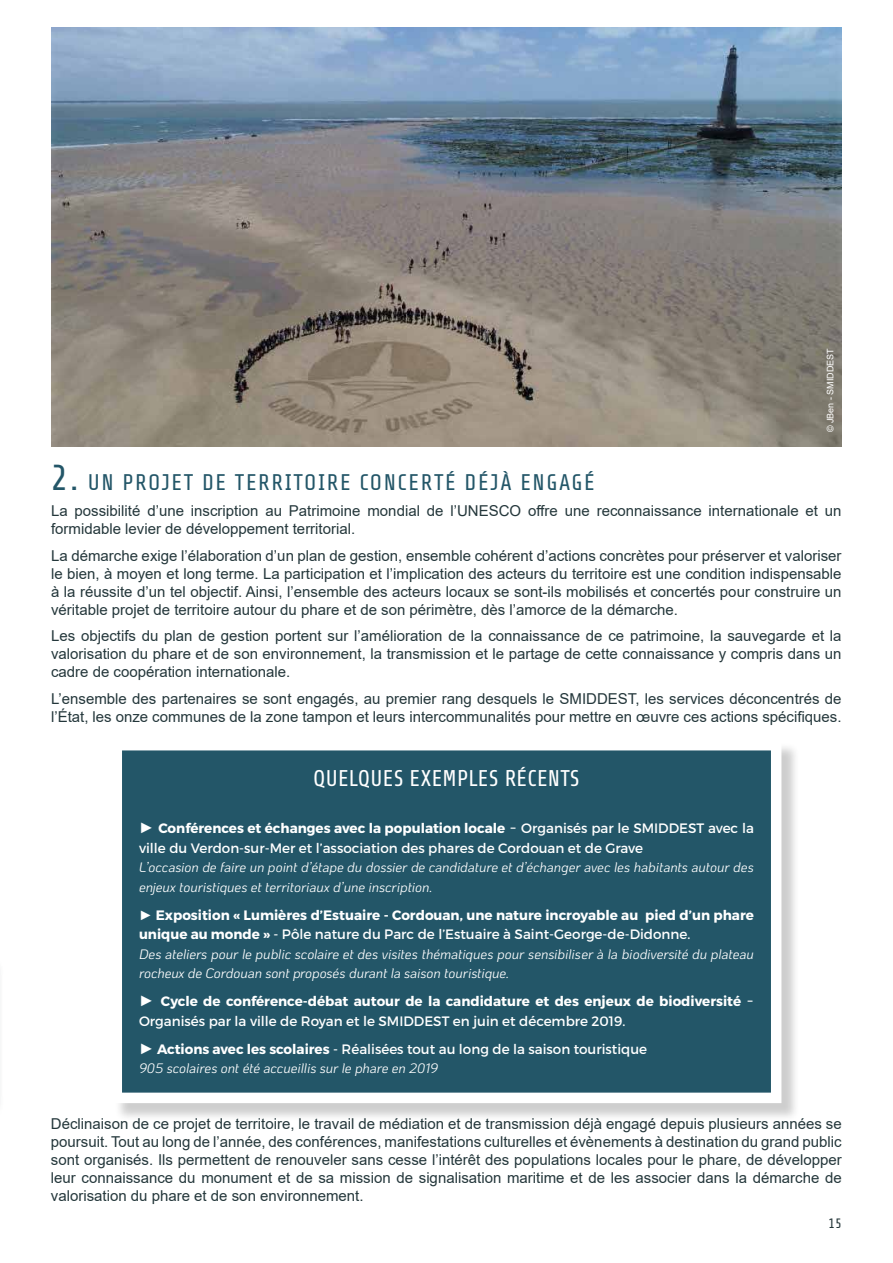
<style>
.page{position:relative;width:893px;height:1263px;background:#fff}
.page>*{position:absolute;margin:0;border:0;box-sizing:border-box;transform-origin:0 0}
.t1{font:22.65px "Share";letter-spacing:.01em;color:#fff}
.t2{font:22.5px "Share Tech";letter-spacing:.07em;color:#235668}
.t3{font:15px/18px "Arial";color:#24373b;text-align:justify}
.t4{font:italic 13.65px/19.5px "Ko Ho";letter-spacing:-.005em;color:#fff}
.t5{font:700 13.65px/19.5px "Montserrat";color:#fff}
.t6{font:13.65px/19.5px "Montserrat";color:#fff}
.t7{font:13.5px "Share Tech";color:#25373a}
.t8{font:9px "Arial";color:#fff}
.s1{font-size:36px}
.s2{font-family:"Arial";font-size:15.15px}
.s3{font-weight:700}
.s4{font-family:"Share Tech";font-size:15.15px}
.s5{font-family:"Arial";font-weight:400}
.s6{font-weight:400}
.s7{font-family:"Arial";font-weight:400;font-size:15.15px}
.s8{font-family:"Share Tech";font-weight:400;font-size:15.15px}
</style>
<div class="page">
<div style="left:114px;top:742px;width:686px;height:380px;background:#000;opacity:.2"></div>
<div style="left:117px;top:745px;width:659px;height:353px;background:#235668"></div>
<div style="left:112px;top:740px;width:669px;height:363px;border:10px solid #fff"></div>
<img style="left:51px;top:28px;width:791px;height:418px">
<p class="t8" style="left:824px;top:432px;width:86px;rotate:-90deg">© JBen - SMIDDEST</p>
<h2 class="t2" style="left:51px;top:471px;width:545px"><span class="s1">2.</span> UN PROJET DE TERRITOIRE CONCERTÉ DÉJÀ ENGAGÉ</h2>
<p class="t3" style="left:51px;top:502px;width:792px">La possibilité d’une inscription au Patrimoine mondial de l’UNESCO offre une reconnaissance internationale et un formidable levier de développement territorial.</p>
<p class="t3" style="left:51px;top:546px;width:792px">La démarche exige l’élaboration d’un plan de gestion, ensemble cohérent d’actions concrètes pour préserver et valoriser le bien, à moyen et long terme. La participation et l’implication des acteurs du territoire est une condition indispensable à la réussite d’un tel objectif. Ainsi, l’ensemble des acteurs locaux se sont-ils mobilisés et concertés pour construire un véritable projet de territoire autour du phare et de son périmètre, dès l’amorce de la démarche.</p>
<p class="t3" style="left:51px;top:627px;width:792px">Les objectifs du plan de gestion portent sur l’amélioration de la connaissance de ce patrimoine, la sauvegarde et la valorisation du phare et de son environnement, la transmission et le partage de cette connaissance y compris dans un cadre de coopération internationale.</p>
<p class="t3" style="left:51px;top:689px;width:792px">L’ensemble des partenaires se sont engagés, au premier rang desquels le SMIDDEST, les services déconcentrés de l’État, les onze communes de la zone tampon et leurs intercommunalités pour mettre en œuvre ces actions spécifiques.</p>
<h1 class="t1" style="left:313px;top:766px;width:268px">QUELQUES EXEMPLES RÉCENTS</h1>
<p class="t6" style="left:139px;top:818px;width:616px"><span class="s2">►</span> <span class="s3">Conférences et échanges avec la population locale</span> <span class="s4">-</span> Organisés par le SMIDDEST avec la ville du Verdon-sur-Mer et l’association des phares de Cordouan et de Grave</p>
<p class="t4" style="left:139px;top:858px;width:616px">L’occasion de faire un point d’étape du dossier de candidature et d’échanger avec les habitants autour des enjeux touristiques et territoriaux d’une inscription.</p>
<p class="t5" style="left:139px;top:905px;width:616px"><span class="s5">►</span> Exposition « Lumières d’Estuaire - Cordouan, une nature incroyable au pied d’un phare unique au monde » <span class="s6">- Pôle nature du Parc de l’Estuaire à Saint-George-de-Didonne.</span></p>
<p class="t4" style="left:139px;top:944px;width:616px">Des ateliers pour le public scolaire et des visites thématiques pour sensibiliser à la biodiversité du plateau rocheux de Cordouan sont proposés durant la saison touristique.</p>
<p class="t5" style="left:139px;top:992px;width:616px"><span class="s7">►</span> Cycle de conférence-débat autour de la candidature et des enjeux de biodiversité <span class="s8">-<br></span><span class="s6">Organisés par la ville de Royan et le SMIDDEST en juin et décembre 2019.</span></p>
<p class="t6" style="left:139px;top:1039px;width:510px"><span class="s2">►</span> <span class="s3">Actions avec les scolaires</span> - Réalisées tout au long de la saison touristique</p>
<p class="t4" style="left:139px;top:1059px;width:301px">905 scolaires ont été accueillis sur le phare en 2019</p>
<p class="t3" style="left:51px;top:1114px;width:792px">Déclinaison de ce projet de territoire, le travail de médiation et de transmission déjà engagé depuis plusieurs années se poursuit. Tout au long de l’année, des conférences, manifestations culturelles et évènements à destination du grand public sont organisés. Ils permettent de renouveler sans cesse l’intérêt des populations locales pour le phare, de développer leur connaissance du monument et de sa mission de signalisation maritime et de les associer dans la démarche de valorisation du phare et de son environnement.</p>
<p class="t7" style="left:828px;top:1216px;width:15px">15</p>
</div>
